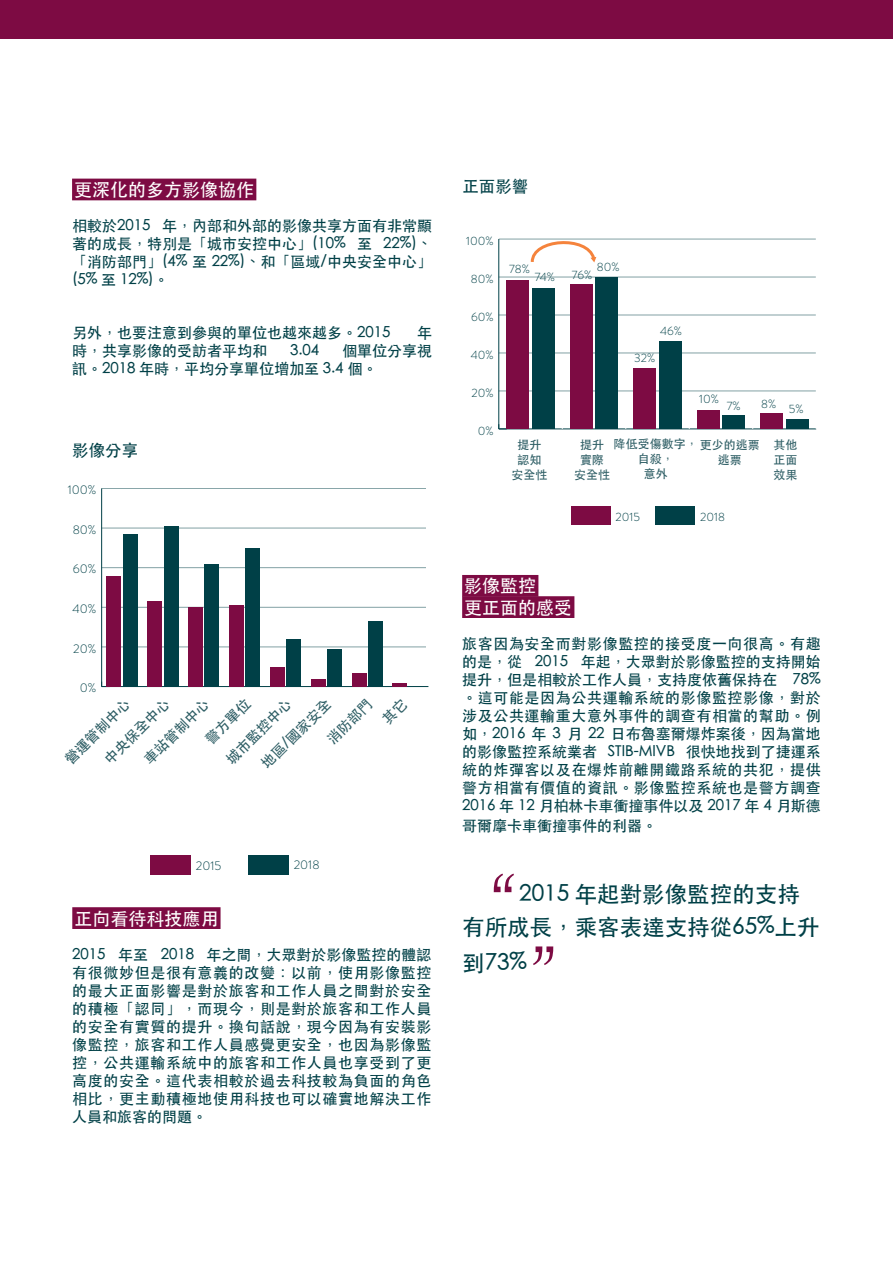
<style>
.page{position:relative;width:893px;height:1263px;background:#fff}
.page>*{position:absolute;margin:0;border:0;box-sizing:border-box;transform-origin:0 0}
.t1{font:500 54px "ST Heiti TC";color:#7d0b43}
.t2{font:500 22.5px/33px "ST Heiti TC";color:#004047}
.t3{font:500 18px/21.3px "ST Heiti TC";color:#fff}
.t4{font:500 16.5px "ST Heiti TC";color:#004047}
.t5{font:500 15px/18px "ST Heiti TC";color:#004047;text-align:justify}
.t6{font:500 14.25px "ST Heiti TC";color:#2e5e65}
.t7{font:300 12.45px "Brandon Grotesque";color:#004047}
.t8{font:300 12px "Brandon Grotesque";color:#004047}
.t9{font:500 12px/15px "ST Heiti TC";color:#2e5e65;text-align:center}
</style>
<div class="page">
<div style="left:0;top:0;width:893px;height:39px;background:#7d0b43"></div>
<div style="left:72px;top:179px;width:184px;height:21px;background:#7d0b43"></div>
<div style="left:72px;top:907px;width:149px;height:22px;background:#7d0b43"></div>
<div style="left:462px;top:575px;width:76px;height:22px;background:#7d0b43"></div>
<div style="left:462px;top:596px;width:112px;height:22px;background:#7d0b43"></div>
<hr style="left:102px;top:686px;width:326px;height:1px;background:#004047">
<hr style="left:101px;top:488px;width:1px;height:198px;background:#004047">
<svg style="left:101px;top:682px;width:9px;height:5px"></svg>
<hr style="left:102px;top:646px;width:324px;height:1px;background:#004047">
<hr style="left:102px;top:607px;width:324px;height:1px;background:#004047">
<hr style="left:102px;top:567px;width:324px;height:1px;background:#004047">
<hr style="left:102px;top:528px;width:324px;height:1px;background:#004047">
<hr style="left:102px;top:488px;width:324px;height:1px;background:#004047">
<div style="left:248px;top:855px;width:41px;height:20px;background:#004047"></div>
<div style="left:123px;top:534px;width:15px;height:152px;background:#004047"></div>
<div style="left:164px;top:526px;width:14px;height:160px;background:#004047"></div>
<div style="left:205px;top:564px;width:14px;height:122px;background:#004047"></div>
<div style="left:245px;top:548px;width:15px;height:138px;background:#004047"></div>
<div style="left:286px;top:639px;width:15px;height:47px;background:#004047"></div>
<div style="left:327px;top:649px;width:15px;height:37px;background:#004047"></div>
<div style="left:368px;top:621px;width:15px;height:65px;background:#004047"></div>
<div style="left:150px;top:855px;width:41px;height:20px;background:#7d0b43"></div>
<div style="left:107px;top:576px;width:14px;height:110px;background:#7d0b43"></div>
<div style="left:147px;top:601px;width:15px;height:85px;background:#7d0b43"></div>
<div style="left:188px;top:607px;width:15px;height:79px;background:#7d0b43"></div>
<div style="left:229px;top:605px;width:15px;height:81px;background:#7d0b43"></div>
<div style="left:270px;top:667px;width:15px;height:19px;background:#7d0b43"></div>
<div style="left:311px;top:679px;width:14px;height:7px;background:#7d0b43"></div>
<div style="left:352px;top:673px;width:14px;height:13px;background:#7d0b43"></div>
<svg style="left:392px;top:683px;width:15px;height:3px"></svg>
<hr style="left:499px;top:428px;width:317px;height:1px;background:#004047">
<hr style="left:498px;top:239px;width:1px;height:190px;background:#004047">
<svg style="left:498px;top:424px;width:8px;height:5px"></svg>
<hr style="left:499px;top:391px;width:317px;height:1px;background:#004047">
<hr style="left:499px;top:353px;width:317px;height:1px;background:#004047">
<hr style="left:499px;top:315px;width:317px;height:1px;background:#004047">
<hr style="left:499px;top:277px;width:317px;height:1px;background:#004047">
<hr style="left:499px;top:239px;width:317px;height:1px;background:#004047">
<div style="left:655px;top:506px;width:40px;height:19px;background:#004047"></div>
<div style="left:532px;top:288px;width:23px;height:141px;background:#004047"></div>
<div style="left:595px;top:277px;width:23px;height:152px;background:#004047"></div>
<div style="left:659px;top:342px;width:23px;height:87px;background:#004047"></div>
<div style="left:722px;top:416px;width:23px;height:13px;background:#004047"></div>
<div style="left:786px;top:419px;width:23px;height:10px;background:#004047"></div>
<div style="left:571px;top:506px;width:40px;height:19px;background:#7d0b43"></div>
<div style="left:506px;top:281px;width:23px;height:148px;background:#7d0b43"></div>
<div style="left:570px;top:285px;width:23px;height:144px;background:#7d0b43"></div>
<div style="left:633px;top:368px;width:23px;height:61px;background:#7d0b43"></div>
<div style="left:697px;top:410px;width:23px;height:19px;background:#7d0b43"></div>
<div style="left:760px;top:414px;width:23px;height:15px;background:#7d0b43"></div>
<svg style="left:529px;top:238px;width:68px;height:25px"></svg>
<p class="t3" style="left:74px;top:179px;width:181px">更深化的多方影像協作</p>
<p class="t5" style="left:72px;top:216px;width:361px">相較於2015 年，內部和外部的影像共享方面有非常顯著的成長，特別是「城市安控中心」(10% 至 22%)、「消防部門」(4% 至 22%)、和「區域/中央安全中心」(5% 至 12%)。</p>
<p class="t5" style="left:72px;top:323px;width:320px">另外，也要注意到參與的單位也越來越多。2015</p>
<p class="t5" style="left:417px;top:323px;width:16px">年</p>
<p class="t5" style="left:72px;top:341px;width:196px">時，共享影像的受訪者平均和</p>
<p class="t5" style="left:290px;top:341px;width:31px">3.04</p>
<p class="t5" style="left:72px;top:341px;width:361px;text-indent:270px">個單位分享視訊。2018 年時，平均分享單位增加至 3.4 個。</p>
<p class="t4" style="left:72px;top:441px;width:67px">影像分享</p>
<p class="t7" style="left:68px;top:481px;width:30px">100%</p>
<p class="t7" style="left:73px;top:521px;width:25px">80%</p>
<p class="t7" style="left:73px;top:561px;width:25px">60%</p>
<p class="t7" style="left:73px;top:600px;width:25px">40%</p>
<p class="t7" style="left:73px;top:640px;width:25px">20%</p>
<p class="t7" style="left:80px;top:679px;width:18px">0%</p>
<p class="t6" style="left:202px;top:736px;width:58px;rotate:-45deg">警方單位</p>
<p class="t6" style="left:62px;top:756px;width:87px;rotate:-45deg">營運管制中心</p>
<p class="t6" style="left:101px;top:756px;width:87px;rotate:-45deg">中央保全中心</p>
<p class="t6" style="left:141px;top:756px;width:87px;rotate:-45deg">車站管制中心</p>
<p class="t6" style="left:223px;top:756px;width:87px;rotate:-45deg">城市監控中心</p>
<p class="t6" style="left:258px;top:760px;width:93px;rotate:-45deg">地區/國家安全</p>
<p class="t6" style="left:324px;top:736px;width:58px;rotate:-45deg">消防部門</p>
<p class="t7" style="left:196px;top:857px;width:27px">2015</p>
<p class="t7" style="left:294px;top:856px;width:27px">2018</p>
<p class="t3" style="left:74px;top:907px;width:145px">正向看待科技應用</p>
<p class="t5" style="left:72px;top:945px;width:361px">2015 年至 2018 年之間，大眾對於影像監控的體認有很微妙但是很有意義的改變：以前，使用影像監控的最大正面影響是對於旅客和工作人員之間對於安全的積極「認同」，而現今，則是對於旅客和工作人員的安全有實質的提升。換句話說，現今因為有安裝影像監控，旅客和工作人員感覺更安全，也因為影像監控，公共運輸系統中的旅客和工作人員也享受到了更高度的安全。這代表相較於過去科技較為負面的角色相比，更主動積極地使用科技也可以確實地解決工作人員和旅客的問題。</p>
<p class="t4" style="left:462px;top:177px;width:67px">正面影響</p>
<p class="t8" style="left:466px;top:232px;width:29px">100%</p>
<p class="t8" style="left:471px;top:270px;width:24px">80%</p>
<p class="t8" style="left:471px;top:308px;width:24px">60%</p>
<p class="t8" style="left:471px;top:346px;width:24px">40%</p>
<p class="t8" style="left:472px;top:384px;width:24px">20%</p>
<p class="t8" style="left:478px;top:422px;width:17px">0%</p>
<p class="t8" style="left:597px;top:258px;width:24px">80%</p>
<p class="t8" style="left:509px;top:261px;width:22px">78%</p>
<p class="t8" style="left:535px;top:268px;width:22px">74%</p>
<p class="t8" style="left:572px;top:266px;width:22px">76%</p>
<p class="t8" style="left:660px;top:323px;width:23px">46%</p>
<p class="t8" style="left:634px;top:350px;width:23px">32%</p>
<p class="t8" style="left:699px;top:391px;width:21px">10%</p>
<p class="t8" style="left:727px;top:397px;width:15px">7%</p>
<p class="t8" style="left:761px;top:398px;width:44px">8% 5%</p>
<p class="t9" style="left:512px;top:437px;width:37px">提升認知安全性</p>
<p class="t9" style="left:574px;top:437px;width:37px">提升實際安全性</p>
<p class="t9" style="left:614px;top:436px;width:147px">降低受傷數字，更少的逃票</p>
<p class="t9" style="left:638px;top:451px;width:37px">自殺，</p>
<p class="t9" style="left:644px;top:466px;width:25px">意外</p>
<p class="t9" style="left:718px;top:452px;width:25px">逃票</p>
<p class="t8" style="left:616px;top:509px;width:26px">2015</p>
<p class="t8" style="left:700px;top:509px;width:26px">2018</p>
<p class="t9" style="left:774px;top:437px;width:25px;text-align:justify">其他正面效果</p>
<p class="t3" style="left:464px;top:575px;width:109px">影像監控<br>更正面的感受</p>
<p class="t5" style="left:462px;top:634px;width:360px">旅客因為安全而對影像監控的接受度一向很高。有趣的是，從 2015 年起，大眾對於影像監控的支持開始提升，但是相較於工作人員，支持度依舊保持在 78%。這可能是因為公共運輸系統的影像監控影像，對於涉及公共運輸重大意外事件的調查有相當的幫助。例如，2016 年 3 月 22 日布魯塞爾爆炸案後，因為當地的影像監控系統業者 STIB-MIVB 很快地找到了捷運系統的炸彈客以及在爆炸前離開鐵路系統的共犯，提供警方相當有價值的資訊。影像監控系統也是警方調查2016 年 12 月柏林卡車衝撞事件以及 2017 年 4 月斯德</p>
<p class="t5" style="left:462px;top:816px;width:196px">哥爾摩卡車衝撞事件的利器。</p>
<h1 class="t1" style="left:462px;top:873px;width:55px">“</h1>
<h2 class="t2" style="left:462px;top:876px;width:359px;text-indent:57px">2015 年起對影像監控的支持有所成長，乘客表達支持從65%上升</h2>
<h2 class="t2" style="left:462px;top:945px;width:66px">到73%</h2>
<h1 class="t1" style="left:531px;top:945px;width:55px">”</h1>
</div>
